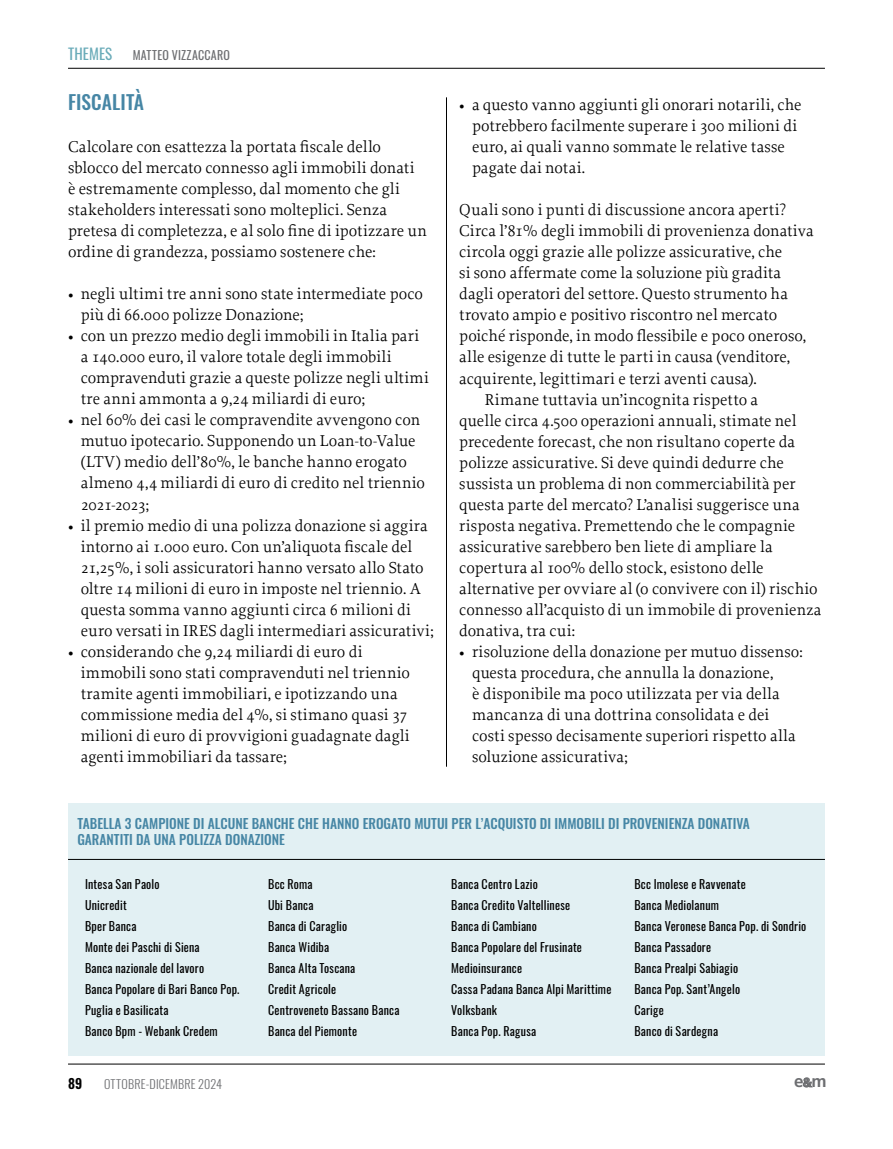
<style>
.page{position:relative;width:893px;height:1149px;background:#fff}
.page>*{position:absolute;margin:0;border:0;box-sizing:border-box;transform-origin:0 0}
.t1{font:500 19.5px "Oswald";letter-spacing:.005em;color:#4686a5}
.t2{font:700 17.1px "Frutiger LT Std";color:#6d6e71}
.t3{font:16.5px/21px "Proforma";letter-spacing:.005em;color:#000}
.t4{font:15px "Oswald";letter-spacing:.01em;color:#6bacb9}
.t5{font:500 13.5px/16.2px "Oswald";color:#4686a5}
.t6{font:600 13.5px "Oswald";color:#000}
.t7{font:300 12.15px "Oswald";letter-spacing:.015em;color:#6d6e71}
.t8{font:12px/21px "Oswald";letter-spacing:.02em;color:#000}
.t9{font:12px "Oswald";letter-spacing:.02em;color:#6d6e71}
.s1{font-weight:600}
.s2{font-size:12.75px}
</style>
<div class="page">
<hr style="left:68px;top:1063px;width:757px;height:1px;background:#000">
<hr style="left:446px;top:97px;width:1px;height:669px;background:#000">
<hr style="left:68px;top:68px;width:757px;height:1px;background:#000">
<div style="left:68px;top:803px;width:757px;height:252px;background:#e2f0f3"></div>
<hr style="left:68px;top:858px;width:757px;height:1px;background:#000">
<p class="t4" style="left:68px;top:41px;width:46px">THEMES</p>
<p class="t1" style="left:68px;top:92px;width:77px">FISCALITÀ</p>
<p class="t3" style="left:68px;top:136px;width:360px">Calcolare con esattezza la portata fiscale dello sblocco del mercato connesso agli immobili donati<br>è estremamente complesso, dal momento che gli stakeholders interessati sono molteplici. Senza pretesa di completezza, e al solo fine di ipotizzare un ordine di grandezza, possiamo sostenere che:</p>
<p class="t3" style="left:81px;top:283px;width:344px;text-indent:-13px"><span class="s1">•</span> negli ultimi tre anni sono state intermediate poco più di 66.000 polizze Donazione;</p>
<p class="t3" style="left:81px;top:325px;width:350px;text-indent:-13px"><span class="s1">•</span> con un prezzo medio degli immobili in Italia pari a 140.000 euro, il valore totale degli immobili compravenduti grazie a queste polizze negli ultimi tre anni ammonta a 9,24 miliardi di euro;</p>
<p class="t3" style="left:81px;top:409px;width:346px;text-indent:-13px"><span class="s1">•</span> nel 60% dei casi le compravendite avvengono con mutuo ipotecario. Supponendo un Loan-to-Value (LTV) medio dell’80%, le banche hanno erogato almeno 4,4 miliardi di euro di credito nel triennio 2021-2023;</p>
<p class="t3" style="left:81px;top:514px;width:354px;text-indent:-13px"><span class="s1">•</span> il premio medio di una polizza donazione si aggira intorno ai 1.000 euro. Con un’aliquota fiscale del 21,25%, i soli assicuratori hanno versato allo Stato oltre 14 milioni di euro in imposte nel triennio. A questa somma vanno aggiunti circa 6 milioni di euro versati in IRES dagli intermediari assicurativi;</p>
<p class="t3" style="left:81px;top:640px;width:331px;text-indent:-13px"><span class="s1">•</span> considerando che 9,24 miliardi di euro di immobili sono stati compravenduti nel triennio tramite agenti immobiliari, e ipotizzando una commissione media del 4%, si stimano quasi 37 milioni di euro di provvigioni guadagnate dagli agenti immobiliari da tassare;</p>
<p class="t9" style="left:133px;top:44px;width:99px">MATTEO VIZZACCARO</p>
<p class="t3" style="left:472px;top:94px;width:331px;text-indent:-13px"><span class="s1">•</span> a questo vanno aggiunti gli onorari notarili, che potrebbero facilmente superare i 300 milioni di euro, ai quali vanno sommate le relative tasse pagate dai notai.</p>
<p class="t3" style="left:459px;top:199px;width:328px">Quali sono i punti di discussione ancora aperti?</p>
<p class="t3" style="left:459px;top:220px;width:356px">Circa l’81% degli immobili di provenienza donativa</p>
<p class="t3" style="left:459px;top:241px;width:325px">circola oggi grazie alle polizze assicurative, che</p>
<p class="t3" style="left:459px;top:262px;width:323px">si sono affermate come la soluzione più gradita</p>
<p class="t3" style="left:459px;top:283px;width:330px">dagli operatori del settore. Questo strumento ha</p>
<p class="t3" style="left:459px;top:304px;width:319px">trovato ampio e positivo riscontro nel mercato</p>
<p class="t3" style="left:459px;top:325px;width:348px">poiché risponde, in modo flessibile e poco oneroso,</p>
<p class="t3" style="left:459px;top:346px;width:333px">alle esigenze di tutte le parti in causa (venditore,</p>
<p class="t3" style="left:459px;top:367px;width:299px">acquirente, legittimari e terzi aventi causa).</p>
<p class="t3" style="left:485px;top:388px;width:275px">Rimane tuttavia un’incognita rispetto a</p>
<p class="t3" style="left:459px;top:409px;width:339px">quelle circa 4.500 operazioni annuali, stimate nel</p>
<p class="t3" style="left:459px;top:430px;width:337px">precedente forecast, che non risultano coperte da</p>
<p class="t3" style="left:459px;top:451px;width:326px">polizze assicurative. Si deve quindi dedurre che</p>
<p class="t3" style="left:459px;top:472px;width:338px">sussista un problema di non commerciabilità per</p>
<p class="t3" style="left:459px;top:493px;width:342px">questa parte del mercato? L’analisi suggerisce una</p>
<p class="t3" style="left:459px;top:514px;width:338px">risposta negativa. Premettendo che le compagnie</p>
<p class="t3" style="left:459px;top:535px;width:315px">assicurative sarebbero ben liete di ampliare la</p>
<p class="t3" style="left:459px;top:556px;width:306px">copertura al 100% dello stock, esistono delle</p>
<p class="t3" style="left:459px;top:577px;width:360px">alternative per ovviare al (o convivere con il) rischio</p>
<p class="t3" style="left:459px;top:598px;width:364px">connesso all’acquisto di un immobile di provenienza</p>
<p class="t3" style="left:459px;top:619px;width:117px">donativa, tra cui:</p>
<p class="t3" style="left:472px;top:640px;width:332px;text-indent:-13px"><span class="s1">•</span> risoluzione della donazione per mutuo dissenso: questa procedura, che annulla la donazione,<br>è disponibile ma poco utilizzata per via della mancanza di una dottrina consolidata e dei costi spesso decisamente superiori rispetto alla soluzione assicurativa;</p>
<p class="t5" style="left:77px;top:815px;width:674px">TABELLA 3 CAMPIONE DI ALCUNE BANCHE CHE HANNO EROGATO MUTUI PER L’ACQUISTO DI IMMOBILI DI PROVENIENZA DONATIVA<br>GARANTITI DA UNA POLIZZA DONAZIONE</p>
<p class="t8" style="left:85px;top:872px;width:156px">Intesa San Paolo<br>Unicredit<br>Bper Banca<br>Monte dei Paschi di Siena<br>Banca nazionale del lavoro<br>Banca Popolare di Bari Banco Pop.<br>Puglia e Basilicata<br>Banco Bpm - Webank Credem</p>
<p class="t8" style="left:268px;top:872px;width:133px">Bcc Roma<br>Ubi Banca<br>Banca di Caraglio<br>Banca Widiba<br>Banca Alta Toscana<br>Credit Agricole<br>Centroveneto Bassano Banca<br>Banca del Piemonte</p>
<p class="t8" style="left:451px;top:872px;width:162px">Banca Centro Lazio<br>Banca Credito Valtellinese<br>Banca di Cambiano<br>Banca Popolare del Frusinate<br>Medioinsurance<br>Cassa Padana Banca Alpi Marittime<br>Volksbank<br>Banca Pop. Ragusa</p>
<p class="t8" style="left:634px;top:872px;width:174px">Bcc Imolese e Ravvenate<br>Banca Mediolanum<br>Banca Veronese Banca Pop. di Sondrio<br>Banca Passadore<br>Banca Prealpi Sabiagio<br>Banca Pop. Sant’Angelo<br>Carige<br>Banco di Sardegna</p>
<p class="t6" style="left:68px;top:1075px;width:16px">89</p>
<p class="t7" style="left:104px;top:1072px;width:120px">OTTOBRE-DICEMBRE 2024</p>
<p class="t2" style="left:794px;top:1070px;width:34px">e<span class="s2">&amp;</span>m</p>
</div>
